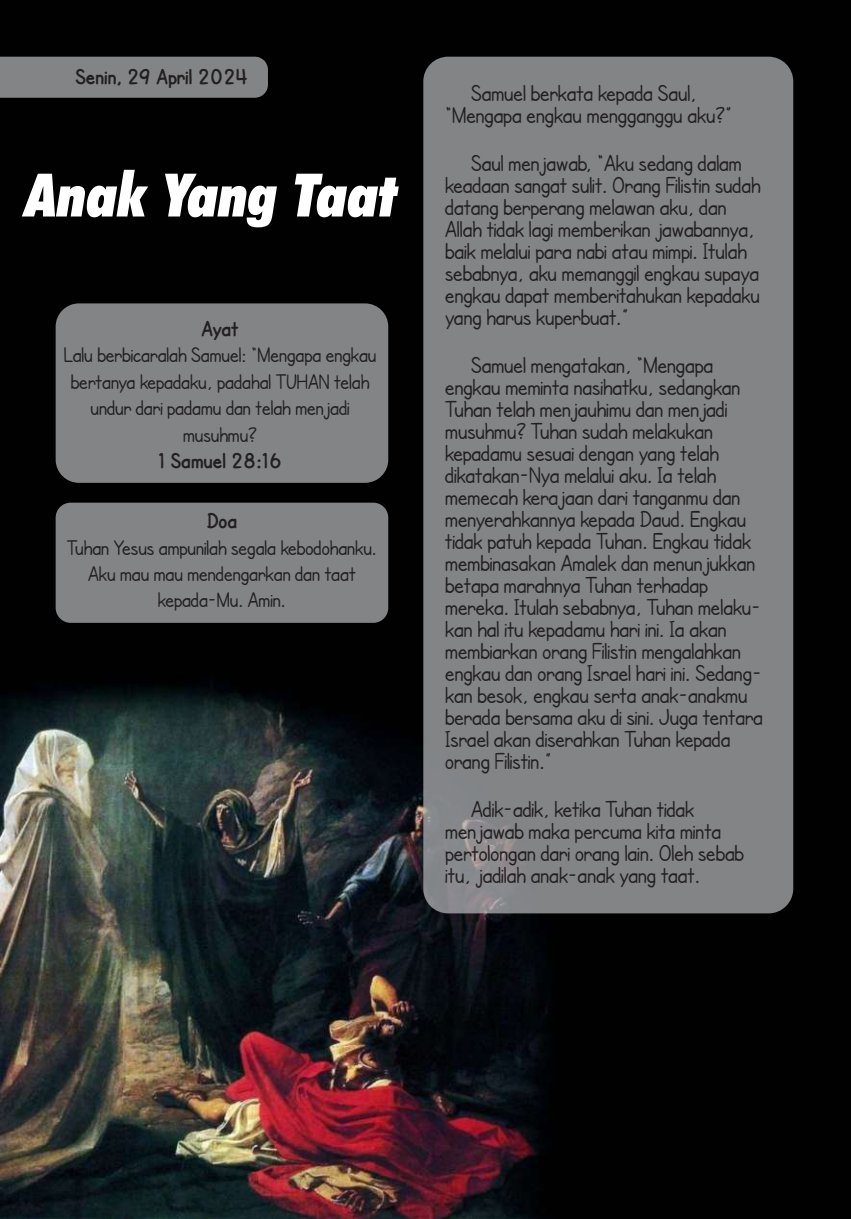
<style>
.page{position:relative;width:851px;height:1219px;background:#fff}
.page>*{position:absolute;margin:0;border:0;box-sizing:border-box;transform-origin:0 0}
.t1{font:italic 900 condensed 60px "Futura BT";color:#fff}
.t2{font:24px/22px "SF Cartoonist Hand";color:#231f20}
.t3{font:22px/26.4px "SF Cartoonist Hand";color:#231f20;text-align:center}
.t4{font:700 22px "SF Cartoonist Hand";color:#231f20}
</style>
<div class="page">
<img style="left:0;top:0;width:850px;height:1219px">
<div style="left:56px;top:503px;width:332px;height:120px;background:#828485;border-radius:15px"></div>
<div style="left:56px;top:303px;width:332px;height:180px;background:#828485;border-radius:23px"></div>
<div style="left:423px;top:57px;width:370px;height:856px;background:#828485;border-radius:25px"></div>
<div style="left:0;top:57px;width:268px;height:41px;background:#828485"></div>
<p class="t4" style="left:75px;top:64px;width:174px">Senin, 29 April 2024</p>
<h1 class="t1" style="left:26px;top:159px;width:372px">Anak Yang Taat</h1>
<p class="t4" style="left:201px;top:316px;width:39px">Ayat</p>
<p class="t3" style="left:64px;top:342px;width:314px">Lalu berbicaralah Samuel: "Mengapa engkau bertanya kepadaku, padahal TUHAN telah undur dari padamu dan telah menjadi musuhmu?</p>
<p class="t4" style="left:159px;top:448px;width:124px">1 Samuel 28:16</p>
<p class="t4" style="left:207px;top:508px;width:32px">Doa</p>
<p class="t3" style="left:67px;top:534px;width:311px">Tuhan Yesus ampunilah segala kebodohanku.<br>Aku mau mau mendengarkan dan taat kepada-Mu. Amin.</p>
<p class="t2" style="left:445px;top:81px;width:288px;text-align:center">Samuel berkata kepada Saul, “Mengapa engkau mengganggu aku?”</p>
<p class="t2" style="left:445px;top:151px;width:317px;text-indent:26px">Saul menjawab, “Aku sedang dalam keadaan sangat sulit. Orang Filistin sudah datang berperang melawan aku, dan Allah tidak lagi memberikan jawabannya, baik melalui para nabi atau mimpi. Itulah sebabnya, aku memanggil engkau supaya engkau dapat memberitahukan kepadaku yang harus kuperbuat.”</p>
<p class="t2" style="left:445px;top:353px;width:319px;text-indent:26px">Samuel mengatakan, “Mengapa engkau meminta nasihatku, sedangkan Tuhan telah menjauhimu dan menjadi musuhmu? Tuhan sudah melakukan kepadamu sesuai dengan yang telah dikatakan-Nya melalui aku. Ia telah memecah kerajaan dari tanganmu dan menyerahkannya kepada Daud. Engkau tidak patuh kepada Tuhan. Engkau tidak membinasakan Amalek dan menunjukkan betapa marahnya Tuhan terhadap mereka. Itulah sebabnya, Tuhan melaku&shy;kan hal itu kepadamu hari ini. Ia akan membiarkan orang Filistin mengalahkan engkau dan orang Israel hari ini. Sedang&shy;kan besok, engkau serta anak-anakmu berada bersama aku di sini. Juga tentara Israel akan diserahkan Tuhan kepada orang Filistin.”</p>
<p class="t2" style="left:445px;top:798px;width:300px;text-indent:26px">Adik-adik, ketika Tuhan tidak menjawab maka percuma kita minta pertolongan dari orang lain. Oleh sebab itu, jadilah anak-anak yang taat.</p>
</div>
